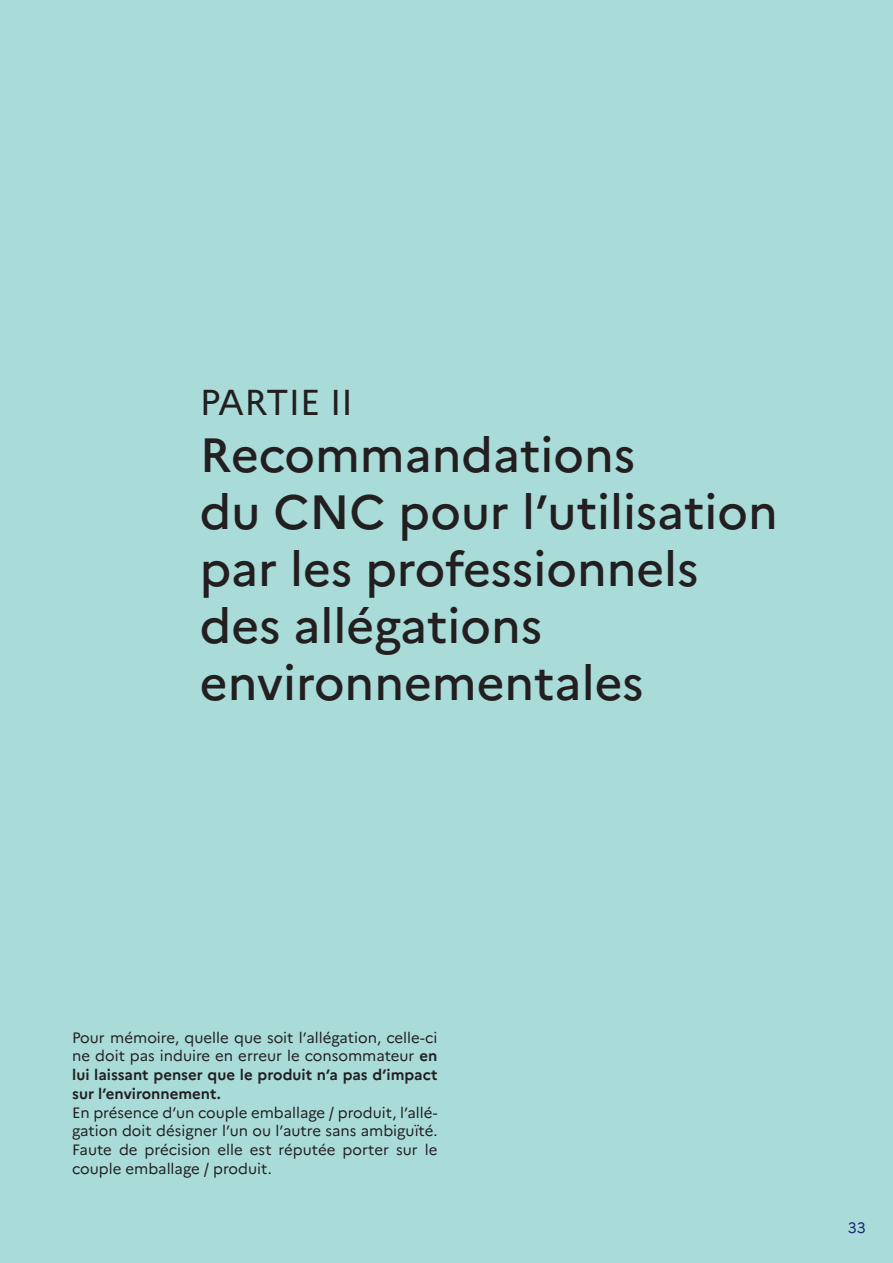
<style>
.page{position:relative;width:893px;height:1263px;background:#a9dcd8}
.page>*{position:absolute;margin:0;border:0;box-sizing:border-box;transform-origin:0 0}
.titre_partie{font:500 48px/57px "Marianne";color:#231f20}
.t1{font:36px "Marianne";color:#231f20}
.texte_courant{font:15px/18.8px "Marianne";color:#231f20;text-align:justify}
.t2{font:15px "Marianne";color:#20277b}
.s1{font-weight:700}
</style>
<div class="page">
<p class="t1" style="left:200px;top:380px;width:154px">PARTIE II</p>
<p class="titre_partie" style="left:200px;top:426px;width:579px">Recommandations<br>du CNC pour l’utilisation par les professionnels des allégations environnementales</p>
<p class="texte_courant" style="left:72px;top:1028px;width:367px">Pour mémoire, quelle que soit l’allégation, celle-ci ne doit pas induire en erreur le consommateur <span class="s1">en lui laissant penser que le produit n’a pas d’impact sur l’environnement.</span></p>
<p class="texte_courant" style="left:72px;top:1103px;width:367px">En présence d’un couple emballage / produit, l’allé&shy;gation doit désigner l’un ou l’autre sans ambiguïté.<br>Faute de précision elle est réputée porter sur le couple emballage / produit.</p>
<p class="t2" style="left:848px;top:1218px;width:19px">33</p>
</div>
